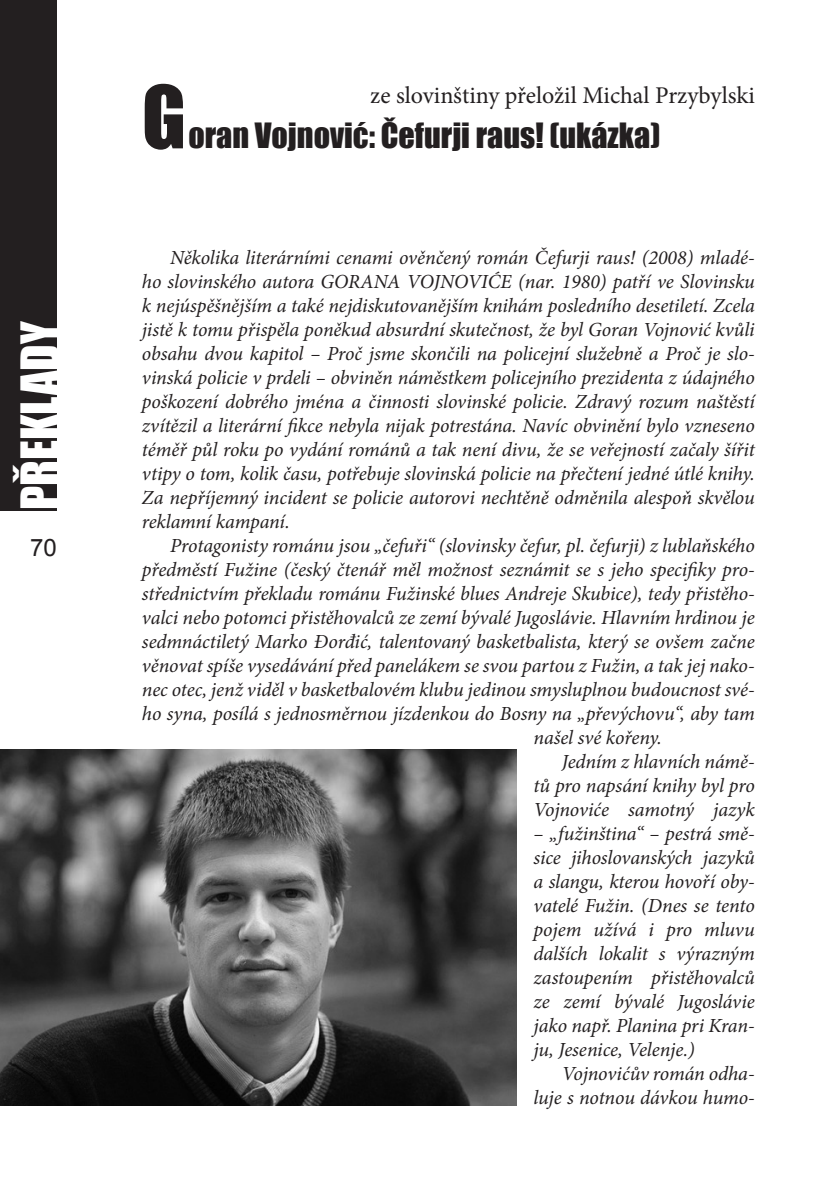
<style>
.page{position:relative;width:840px;height:1191px;background:#fff}
.page>*{position:absolute;margin:0;border:0;box-sizing:border-box;transform-origin:0 0}
.t1{font:80px "Impact";color:#231f20}
.t2{font:48px "Impact";color:#fff}
.t3{font:32px "Impact";color:#231f20}
.t4{font:24px "Minion Pro";color:#231f20}
.t5{font:24px "Arial";color:#231f20}
.Stať_textu{font:italic 20px/24px "Minion Pro";letter-spacing:-.005em;color:#231f20;text-align:justify}
</style>
<div class="page">
<div style="left:0;top:0;width:57px;height:510px;background:#231f20"></div>
<img style="left:0;top:749px;width:516px;height:357px">
<p class="t2" style="left:3px;top:510px;width:191px;rotate:-90deg">PŘEKLADY</p>
<p class="t5" style="left:30px;top:532px;width:28px">70</p>
<p class="t1" style="left:142px;top:55px;width:46px">G</p>
<p class="t4" style="left:370px;top:79px;width:386px">ze slovinštiny přeložil Michal Przybylski</p>
<p class="t3" style="left:188px;top:111px;width:473px">oran Vojnović: Čefurji raus! (ukázka)</p>
<p class="Stať_textu" style="left:142px;top:246px;width:614px;text-indent:28px">Několika literárními cenami ověnčený román Čefurji raus! (2008) mladé&shy;ho slovinského autora GORANA VOJNOVIĆE (nar. 1980) patří ve Slovinsku k nejúspěšnějším a také nejdiskutovanějším knihám posledního desetiletí. Zcela jistě k tomu přispěla poněkud absurdní skutečnost, že byl Goran Vojnović kvůli obsahu dvou kapitol – Proč jsme skončili na policejní služebně a Proč je slo&shy;vinská policie v prdeli – obviněn náměstkem policejního prezidenta z údajného poškození dobrého jména a činnosti slovinské policie. Zdravý rozum naštěstí zvítězil a literární fikce nebyla nijak potrestána. Navíc obvinění bylo vzneseno téměř půl roku po vydání románů a tak není divu, že se veřejností začaly šířit vtipy o tom, kolik času, potřebuje slovinská policie na přečtení jedné útlé knihy.<br>Za nepříjemný incident se policie autorovi nechtěně odměnila alespoň skvělou reklamní kampaní.</p>
<p class="Stať_textu" style="left:170px;top:534px;width:585px">Protagonisty románu jsou „čefuři“ (slovinsky čefur, pl. čefurji) z lublaňského</p>
<p class="Stať_textu" style="left:142px;top:558px;width:614px">předměstí Fužine (český čtenář měl možnost seznámit se s jeho specifiky pro-</p>
<p class="Stať_textu" style="left:142px;top:582px;width:614px">střednictvím překladu románu Fužinské blues Andreje Skubice), tedy přistěho-</p>
<p class="Stať_textu" style="left:142px;top:606px;width:614px">valci nebo potomci přistěhovalců ze zemí bývalé Jugoslávie. Hlavním hrdinou je</p>
<p class="Stať_textu" style="left:142px;top:630px;width:614px">sedmnáctiletý Marko Đorđić, talentovaný basketbalista, který se ovšem začne</p>
<p class="Stať_textu" style="left:142px;top:654px;width:614px">věnovat spíše vysedávání před panelákem se svou partou z Fužin, a tak jej nako-</p>
<p class="Stať_textu" style="left:142px;top:678px;width:614px">nec otec, jenž viděl v basketbalovém klubu jedinou smysluplnou budoucnost své-</p>
<p class="Stať_textu" style="left:142px;top:702px;width:614px">ho syna, posílá s jednosměrnou jízdenkou do Bosny na „převýchovu“, aby tam</p>
<p class="Stať_textu" style="left:533px;top:726px;width:130px">našel své kořeny.</p>
<p class="Stať_textu" style="left:533px;top:750px;width:223px;text-indent:28px">Jedním z hlavních námě&shy;tů pro napsání knihy byl pro Vojnoviće samotný jazyk</p>
<p class="Stať_textu" style="left:533px;top:822px;width:223px">– „fužinština“ – pestrá smě&shy;sice jihoslovanských jazyků a slangu, kterou hovoří oby&shy;vatelé Fužin. (Dnes se tento pojem užívá i pro mluvu dalších lokalit s výrazným zastoupením přistěhovalců ze zemí bývalé Jugoslávie jako např. Planina pri Kran&shy;ju, Jesenice, Velenje.)</p>
<p class="Stať_textu" style="left:533px;top:1062px;width:223px;text-align:right">Vojnovićův román odha&shy;luje s notnou dávkou humo-</p>
</div>
